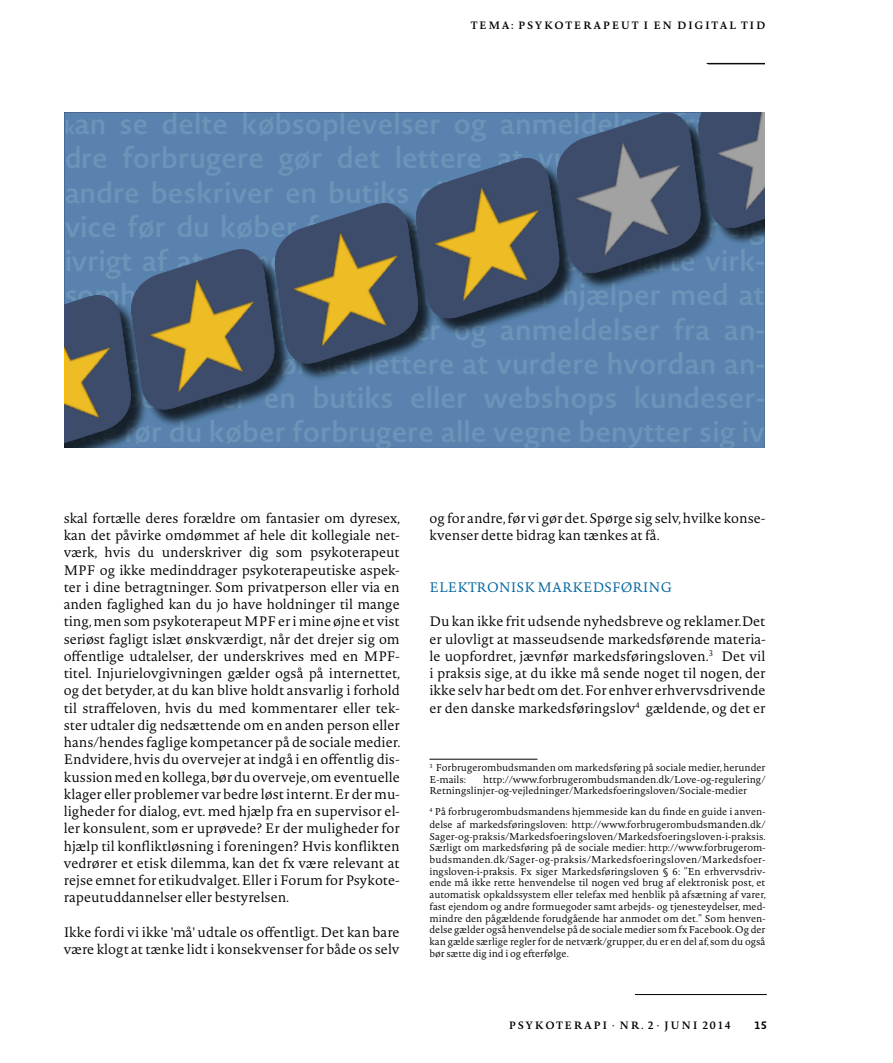
<style>
.page{position:relative;width:893px;height:1063px;background:#fff}
.page>*{position:absolute;margin:0;border:0;box-sizing:border-box;transform-origin:0 0}
.t1{font:300 13.5px/17.2px "Novel Pro";color:#000}
.t2{font:300 13.5px "Novel Pro";color:#00659f}
.t3{font:600 10.5px "Novel Pro";letter-spacing:.15em;color:#000}
.t4{font:700 10.5px "Novel Sans Pro";color:#000}
.t5{font:300 9.75px/11.7px "Novel Pro";color:#000}
.s1{font-size:10.5px}
</style>
<div class="page">
<hr style="left:635px;top:994px;width:132px;height:1px;background:#000">
<hr style="left:429px;top:759px;width:108px;height:1px;background:#000">
<svg style="left:65px;top:113px;width:700px;height:335px;background:#56718b"></svg>
<p class="t3" style="left:471px;top:18px;width:296px">TEMA: PSYKOTE RAPE UT I EN DIGITA L TID</p>
<p class="t1" style="left:64px;top:509px;width:338px;text-align:justify">skal fortælle deres forældre om fantasier om dyresex, kan det påvirke omdømmet af hele dit kollegiale net&shy;værk, hvis du underskriver dig som psykoterapeut MPF og ikke medinddrager psykoterapeutiske aspek&shy;ter i dine betragtninger. Som privatperson eller via en anden faglighed kan du jo have holdninger til mange ting, men som psykoterapeut MPF er i mine øjne et vist seriøst fagligt islæt ønskværdigt, når det drejer sig om offentlige udtalelser, der underskrives med en MPF&shy;titel. Injurielovgivningen gælder også på internettet, og det betyder, at du kan blive holdt ansvarlig i forhold til straffeloven, hvis du med kommentarer eller tek&shy;ster udtaler dig nedsættende om en anden person eller hans/hendes faglige kompetancer på de sociale medier.<br>Endvidere, hvis du overvejer at indgå i en offentlig dis&shy;kussion med en kollega, bør du overveje, om eventuelle klager eller problemer var bedre løst internt. Er der mu&shy;ligheder for dialog, evt. med hjælp fra en supervisor el&shy;ler konsulent, som er uprøvede? Er der muligheder for hjælp til konfliktløsning i foreningen? Hvis konflikten vedrører et etisk dilemma, kan det fx være relevant at rejse emnet for etikudvalget. Eller i Forum for Psykote&shy;rapeutuddannelser eller bestyrelsen.</p>
<p class="t1" style="left:64px;top:923px;width:337px">Ikke fordi vi ikke 'må' udtale os offentligt. Det kan bare være klogt at tænke lidt i konsekvenser for både os selv</p>
<p class="t1" style="left:429px;top:509px;width:337px">og for andre, før vi gør det. Spørge sig selv, hvilke konse&shy;kvenser dette bidrag kan tænkes at få.</p>
<p class="t2" style="left:429px;top:577px;width:244px">ELEKTRONISK MARKEDSFØRING</p>
<p class="t1" style="left:429px;top:612px;width:337px;text-align:justify">Du kan ikke frit udsende nyhedsbreve og reklamer.Det er ulovligt at masseudsende markedsførende materia&shy;le uopfordret, jævnfør markedsføringsloven.<sup>3</sup> Det vil i praksis sige, at du ikke må sende noget til nogen, der ikke selv har bedt om det. For enhver erhvervsdrivende er den danske markedsføringslov<sup>4</sup> gældende, og det er</p>
<p class="t5" style="left:429px;top:761px;width:337px"><sup>3</sup> Forbrugerombudsmanden om markedsføring på sociale medier, herunder<br>E-mails:</p>
<p class="t5" style="left:429px;top:773px;width:337px;text-indent:54px">http://www.forbrugerombudsmanden.dk/Love-og-regulering/<br>Retningslinjer-og-vejledninger/Markedsfoeringsloven/Sociale-medier</p>
<p class="t5" style="left:429px;top:806px;width:338px;text-align:justify"><sup>4</sup> På forbrugerombudsmandens hjemmeside kan du finde en guide i anven&shy;delse af markedsføringsloven: http://www.forbrugerombuds<span class="s1">manden.</span>dk/ Sager-og-praksis/Markedsfoeringsloven/Markedsfoeringsloven-i-praksis.<br>Særligt om markedsføring på de sociale medier: http://www.forbrugerom&shy;budsmanden.dk/Sager-og-praksis/Markedsfoeringsloven/Markedsfoer&shy;ingsloven-i-praksis. Fx siger Markedsføringsloven § 6: ”En erhvervsdriv&shy;ende må ikke rette henvendelse til nogen ved brug af elektronisk post, et automatisk opkaldssystem eller telefax med henblik på afsætning af varer, fast ejendom og andre formuegoder samt arbejds- og tjenesteydelser, med&shy;mindre den pågældende forudgående har anmodet om det.” Som henven&shy;delse gælder også henvendelse på de sociale medier som fx Facebook. Og der kan gælde særlige regler for de netværk/grupper, du er en del af, som du også bør sætte dig ind i og efterfølge.</p>
<p class="t3" style="left:509px;top:1018px;width:10px">PSYKO</p>
<p class="t3" style="left:556px;top:1018px;width:124px">TERAPI · NR. 2 · JUNI</p>
<p class="t3" style="left:702px;top:1018px;width:30px">2014</p>
<p class="t4" style="left:755px;top:1018px;width:14px">15</p>
</div>
